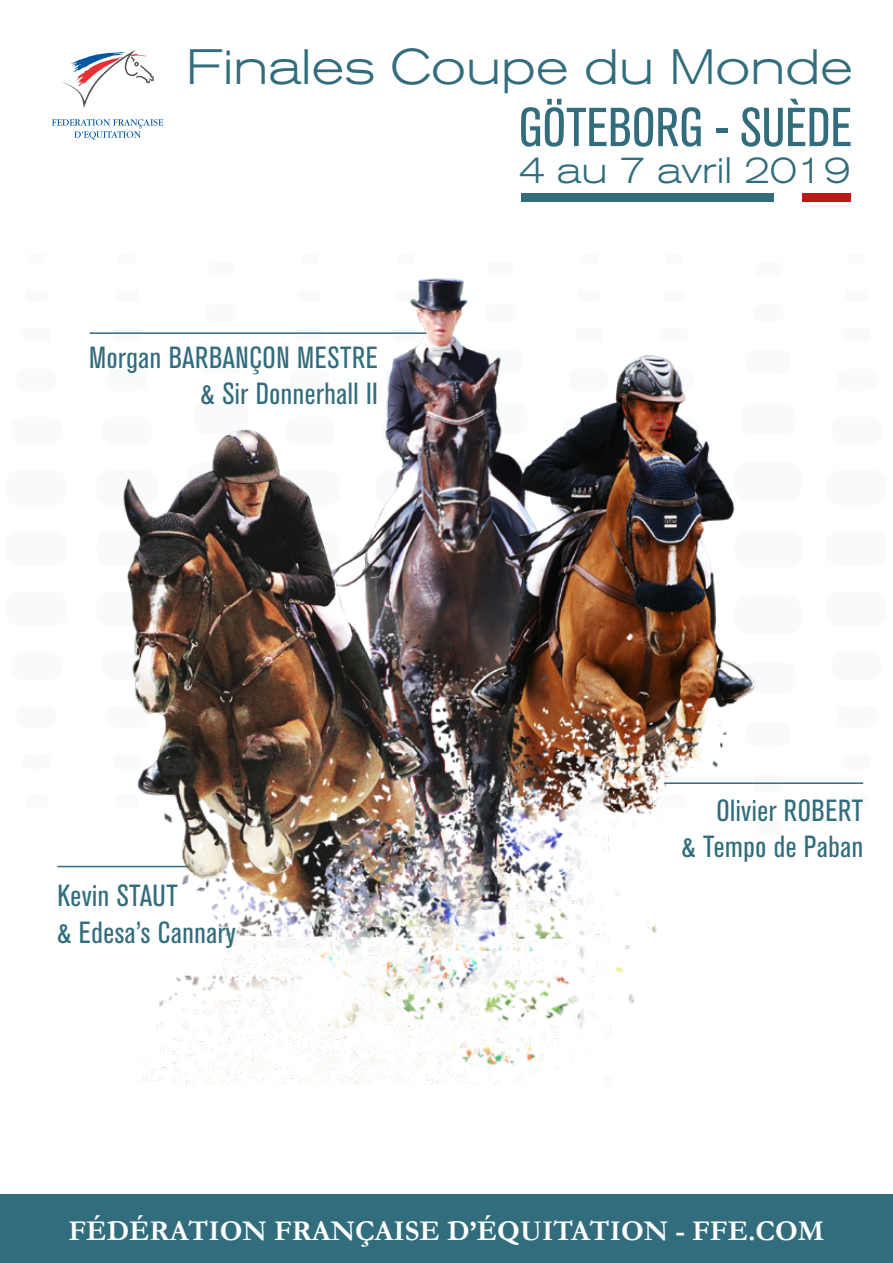
<style>
.page{position:relative;width:893px;height:1263px;background:#fff}
.page>*{position:absolute;margin:0;border:0;box-sizing:border-box;transform-origin:0 0}
.t1{font:condensed 54.3px "Akzidenz Grotesk BQ";color:#326d7d}
.t2{font:300 expanded 49.2px "Akzidenz Grotesk BQ";color:#326d7d}
.t3{font:300 expanded 36.75px "Akzidenz Grotesk BQ";color:#326d7d}
.t4{font:condensed 30.3px/36.5px "Akzidenz Grotesk BQ";letter-spacing:.02em;color:#326d7d;text-align:right}
.t5{font:700 28.8px "Garamond";color:#fff}
</style>
<div class="page">
<hr style="left:664px;top:782px;width:199px;height:2px;background:#326d7d">
<div style="left:6px;top:470px;width:61px;height:35px;background:#f9fafb;border-radius:13px"></div>
<div style="left:826px;top:470px;width:61px;height:35px;background:#f9fafb;border-radius:13px"></div>
<div style="left:6px;top:531px;width:61px;height:35px;background:#f9fafb;border-radius:13px"></div>
<div style="left:826px;top:531px;width:61px;height:35px;background:#f9fafb;border-radius:13px"></div>
<div style="left:6px;top:591px;width:61px;height:35px;background:#f9fafb;border-radius:13px"></div>
<div style="left:826px;top:591px;width:61px;height:35px;background:#f9fafb;border-radius:13px"></div>
<div style="left:12px;top:651px;width:49px;height:29px;background:#f9fafb;border-radius:11px"></div>
<div style="left:832px;top:651px;width:49px;height:29px;background:#f9fafb;border-radius:11px"></div>
<div style="left:17px;top:705px;width:39px;height:23px;background:#f9fafb;border-radius:8px"></div>
<div style="left:837px;top:705px;width:39px;height:23px;background:#f9fafb;border-radius:8px"></div>
<div style="left:23px;top:753px;width:27px;height:16px;background:#f9fafb;border-radius:6px"></div>
<div style="left:843px;top:753px;width:27px;height:16px;background:#f9fafb;border-radius:6px"></div>
<div style="left:25px;top:794px;width:23px;height:13px;background:#f9fafb;border-radius:4px"></div>
<div style="left:845px;top:794px;width:23px;height:13px;background:#f9fafb;border-radius:4px"></div>
<div style="left:25px;top:289px;width:23px;height:13px;background:#f9fafb;border-radius:4px"></div>
<div style="left:845px;top:289px;width:23px;height:13px;background:#f9fafb;border-radius:4px"></div>
<div style="left:28px;top:254px;width:17px;height:9px;background:#f9fafb;border-radius:3px"></div>
<div style="left:848px;top:254px;width:17px;height:9px;background:#f9fafb;border-radius:3px"></div>
<div style="left:23px;top:327px;width:27px;height:16px;background:#f9fafb;border-radius:6px"></div>
<div style="left:843px;top:327px;width:27px;height:16px;background:#f9fafb;border-radius:6px"></div>
<div style="left:17px;top:369px;width:39px;height:22px;background:#f9fafb;border-radius:8px"></div>
<div style="left:837px;top:369px;width:39px;height:22px;background:#f9fafb;border-radius:8px"></div>
<div style="left:12px;top:417px;width:49px;height:28px;background:#f9fafb;border-radius:11px"></div>
<div style="left:832px;top:417px;width:49px;height:28px;background:#f9fafb;border-radius:11px"></div>
<img style="left:57px;top:278px;width:765px;height:806px">
<svg style="left:62px;top:50px;width:92px;height:58px"></svg>
<svg style="left:52px;top:119px;width:111px;height:21px"></svg>
<div style="left:802px;top:194px;width:48px;height:8px;background:#be1717"></div>
<div style="left:522px;top:194px;width:252px;height:8px;background:#326d7d"></div>
<div style="left:0;top:1194px;width:893px;height:69px;background:#326d7d"></div>
<h2 class="t2" style="left:186px;top:39px;width:668px">Finales Coupe du Monde</h2>
<h1 class="t1" style="left:519px;top:97px;width:335px">GÖTEBORG - SUÈDE</h1>
<p class="t4" style="left:89px;top:339px;width:290px">Morgan BARBANÇON MESTRE &amp; Sir Donnerhall II</p>
<p class="t3" style="left:519px;top:149px;width:333px">4 au 7 avril 2019</p>
<p class="t4" style="left:57px;top:878px;width:180px;text-align:left">Kevin STAUT<br>&amp; Edesa’s Cannary</p>
<p class="t4" style="left:682px;top:792px;width:183px">Olivier ROBERT<br>&amp; Tempo de Paban</p>
<p class="t5" style="left:69px;top:1212px;width:757px">FÉDÉRATION FRANÇAISE D’ÉQUITATION - FFE.COM</p>
</div>
